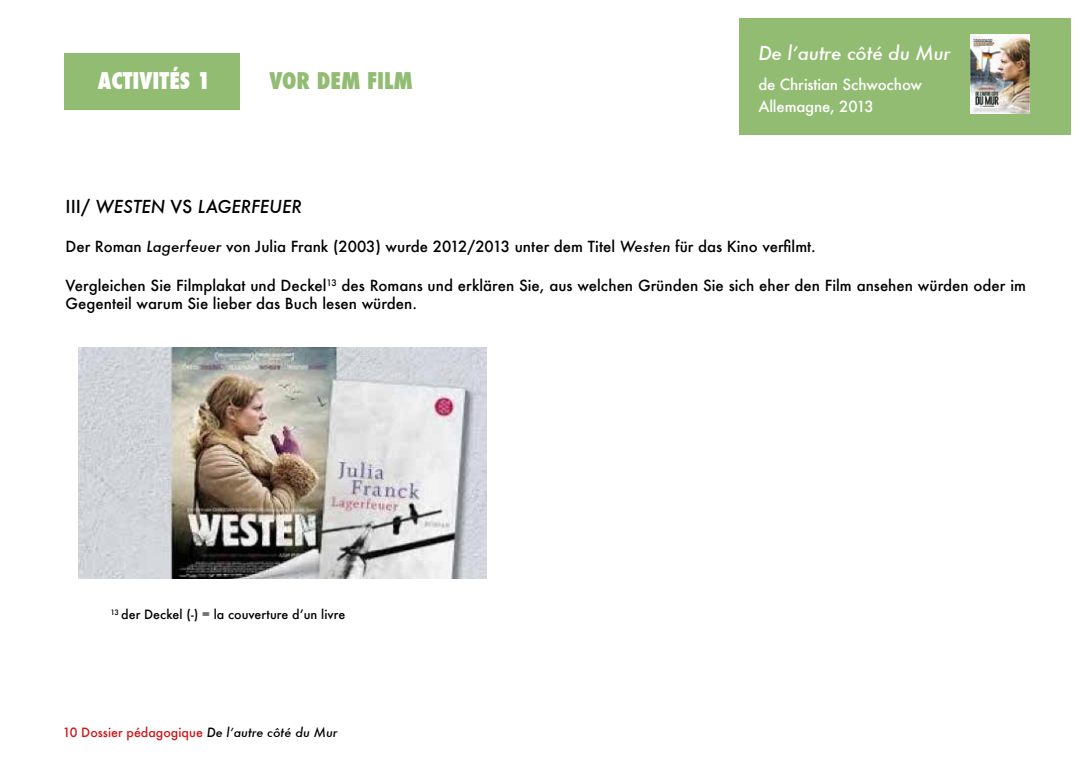
<style>
.page{position:relative;width:1088px;height:780px;background:#fff}
.page>*{position:absolute;margin:0;border:0;box-sizing:border-box;transform-origin:0 0}
.t1{font:800 condensed 22.5px "Futura";color:#fff}
.t2{font:800 condensed 22.5px "Futura";color:#92bc72}
.t3{font:italic 500 18.75px "Futura";letter-spacing:-.01em;color:#fff}
.t4{font:italic 500 17.5px "Futura";color:#000}
.t5{font:500 15px/17.5px "Futura";color:#000}
.t6{font:500 15px/22.5px "Futura";letter-spacing:-.01em;color:#fff}
.t7{font:500 12.5px "Futura";color:#cd171a}
.t8{font:500 12.5px "Futura";color:#000}
.s1{font-style:normal}
.s2{font-style:italic}
.s3{font-style:italic;color:#000}
</style>
<div class="page">
<div style="left:64px;top:53px;width:175px;height:57px;background:#92bc72"></div>
<div style="left:739px;top:18px;width:331px;height:117px;background:#92bc72"></div>
<img style="left:970px;top:34px;width:59px;height:80px">
<img style="left:78px;top:347px;width:408px;height:231px">
<h1 class="t1" style="left:98px;top:66px;width:114px">ACTIVITÉS 1</h1>
<h1 class="t2" style="left:269px;top:66px;width:145px">VOR DEM FILM</h1>
<p class="t3" style="left:758px;top:40px;width:194px">De l’autre côté du Mur</p>
<p class="t6" style="left:758px;top:73px;width:165px">de Christian Schwochow<br>Allemagne, 2013</p>
<p class="t4" style="left:66px;top:194px;width:238px"><span class="s1">III/</span> WESTEN <span class="s1">VS</span> LAGERFEUER</p>
<p class="t5" style="left:66px;top:237px;width:752px">Der Roman <span class="s2">Lagerfeuer</span> von Julia Frank (2003) wurde 2012/2013 unter dem Titel <span class="s2">Westen</span> für das Kino verfilmt.</p>
<p class="t5" style="left:66px;top:277px;width:962px">Vergleichen Sie Filmplakat und Deckel<sup>13</sup> des Romans und erklären Sie, aus welchen Gründen Sie sich eher den Film ansehen würden oder im<br>Gegenteil warum Sie lieber das Buch lesen würden.</p>
<p class="t8" style="left:111px;top:606px;width:236px"><sup>13</sup> der Deckel (-) = la couverture d’un livre</p>
<p class="t7" style="left:63px;top:723px;width:276px">10 Dossier pédagogique <span class="s3">De l’autre côté du Mur</span></p>
</div>
